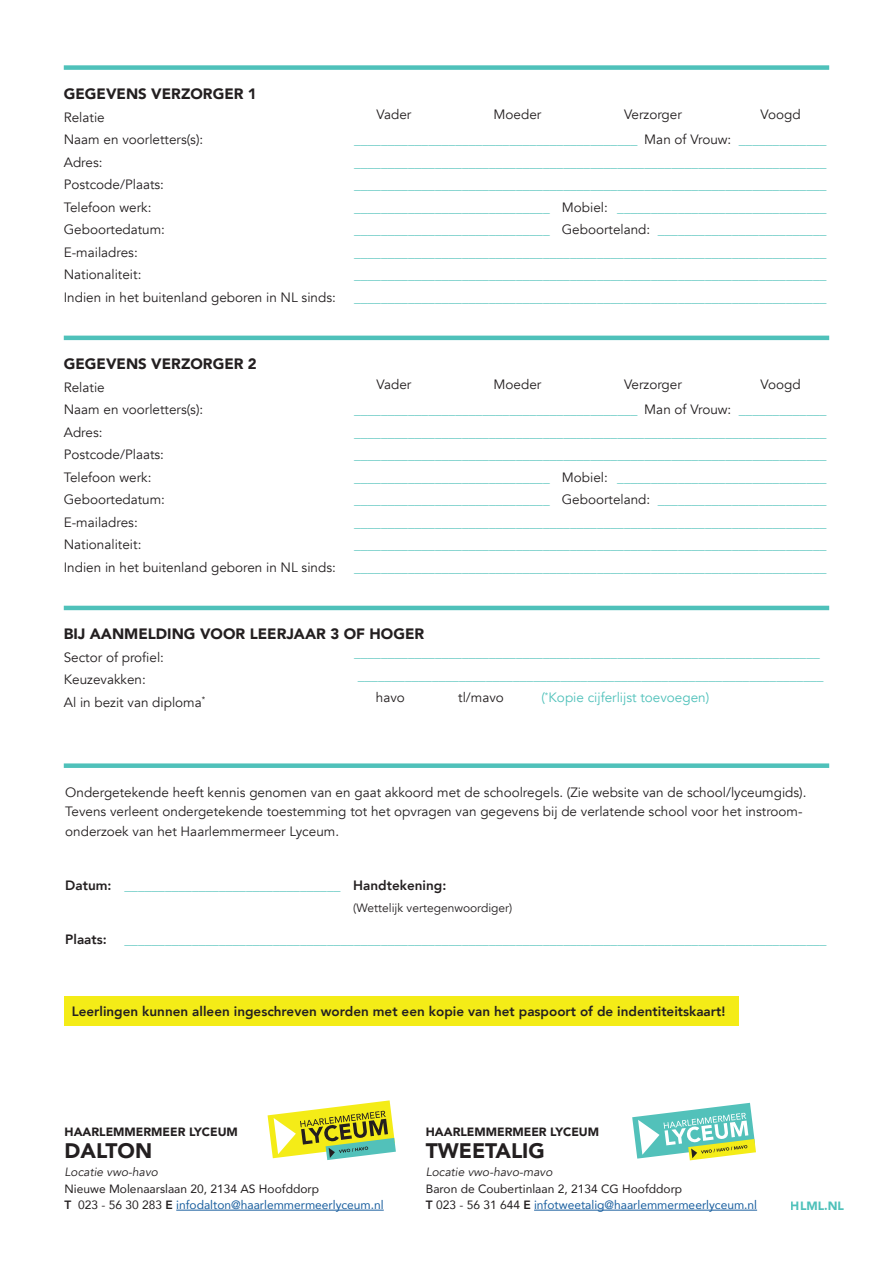
<style>
.page{position:relative;width:893px;height:1263px;background:#fff}
.page>*{position:absolute;margin:0;border:0;box-sizing:border-box;transform-origin:0 0}
.t1{font:900 21px "Avenir";color:#231f20}
.t2{font:900 15px "Avenir";color:#231f20}
.t3{font:13.5px/22.5px "Avenir";color:#4fc1ba}
.t4{font:13.5px/22.5px "Avenir";color:#231f20}
.t5{font:800 13.5px "Avenir";color:#4fc1ba}
.t6{font:800 13.5px "Avenir";color:#231f20}
.t7{font:12px/16.5px "Avenir";color:#231f20}
.t8{font:900 12px "Avenir";color:#231f20}
.t9{font:italic 12px "Avenir";color:#231f20}
.t10{font:12px "Avenir";color:#231f20}
.t11{font:900 12px "Avenir";color:#4fc1ba}
.s1{color:#fff}
.s2{color:#231f20}
.s3{font-weight:800}
.s4{color:#175d9e}
</style>
<div class="page">
<div style="left:64px;top:996px;width:674px;height:30px;background:#f4ec17"></div>
<div style="left:64px;top:65px;width:765px;height:5px;background:#4fc1ba"></div>
<hr style="left:64px;top:336px;width:765px;height:4px;background:#4fc1ba">
<hr style="left:64px;top:606px;width:765px;height:4px;background:#4fc1ba">
<div style="left:64px;top:763px;width:765px;height:5px;background:#4fc1ba"></div>
<svg style="left:268px;top:1100px;width:128px;height:60px"></svg>
<svg style="left:632px;top:1103px;width:124px;height:57px"></svg>
<hr style="left:176px;top:1210px;width:208px;height:1px;background:#175d9e">
<hr style="left:534px;top:1210px;width:223px;height:1px;background:#175d9e">
<p class="t2" style="left:64px;top:81px;width:195px">GEGEVENS VERZORGER 1</p>
<p class="t4" style="left:64px;top:106px;width:42px">Relatie</p>
<p class="t4" style="left:353px;top:103px;width:60px"><span class="s1">□</span> Vader</p>
<p class="t4" style="left:470px;top:103px;width:73px"><span class="s1">□</span> Moeder</p>
<p class="t4" style="left:601px;top:103px;width:83px"><span class="s1">□</span> Verzorger</p>
<p class="t4" style="left:737px;top:103px;width:65px"><span class="s1">□</span> Voogd</p>
<p class="t4" style="left:64px;top:128px;width:141px">Naam en voorletters(s):</p>
<p class="t3" style="left:354px;top:128px;width:474px">__________________________________________ <span class="s2">Man of Vrouw:</span> _____________</p>
<p class="t4" style="left:64px;top:151px;width:40px">Adres:</p>
<p class="t3" style="left:354px;top:151px;width:474px">______________________________________________________________________</p>
<p class="t4" style="left:64px;top:173px;width:102px">Postcode/Plaats:</p>
<p class="t3" style="left:354px;top:173px;width:474px">______________________________________________________________________</p>
<p class="t4" style="left:64px;top:196px;width:89px">Telefoon werk:</p>
<p class="t3" style="left:354px;top:196px;width:474px">_____________________________ <span class="s2">Mobiel:</span> _______________________________</p>
<p class="t4" style="left:64px;top:218px;width:103px">Geboortedatum:</p>
<p class="t3" style="left:354px;top:218px;width:474px">_____________________________ <span class="s2">Geboorteland:</span> _________________________</p>
<p class="t4" style="left:64px;top:241px;width:75px">E-mailadres:</p>
<p class="t3" style="left:354px;top:241px;width:474px">______________________________________________________________________</p>
<p class="t4" style="left:64px;top:263px;width:79px">Nationaliteit:</p>
<p class="t3" style="left:354px;top:263px;width:474px">______________________________________________________________________</p>
<p class="t4" style="left:64px;top:286px;width:274px">Indien in het buitenland geboren in NL sinds:</p>
<p class="t3" style="left:354px;top:286px;width:474px">______________________________________________________________________</p>
<p class="t2" style="left:64px;top:351px;width:195px">GEGEVENS VERZORGER 2</p>
<p class="t4" style="left:64px;top:376px;width:42px">Relatie</p>
<p class="t4" style="left:353px;top:373px;width:60px"><span class="s1">□</span> Vader</p>
<p class="t4" style="left:470px;top:373px;width:73px"><span class="s1">□</span> Moeder</p>
<p class="t4" style="left:601px;top:373px;width:83px"><span class="s1">□</span> Verzorger</p>
<p class="t4" style="left:737px;top:373px;width:65px"><span class="s1">□</span> Voogd</p>
<p class="t4" style="left:64px;top:398px;width:141px">Naam en voorletters(s):</p>
<p class="t3" style="left:354px;top:398px;width:474px">__________________________________________ <span class="s2">Man of Vrouw:</span> _____________</p>
<p class="t4" style="left:64px;top:421px;width:40px">Adres:</p>
<p class="t3" style="left:354px;top:421px;width:474px">______________________________________________________________________</p>
<p class="t4" style="left:64px;top:443px;width:102px">Postcode/Plaats:</p>
<p class="t3" style="left:354px;top:443px;width:474px">______________________________________________________________________</p>
<p class="t4" style="left:64px;top:466px;width:89px">Telefoon werk:</p>
<p class="t3" style="left:354px;top:466px;width:474px">_____________________________ <span class="s2">Mobiel:</span> _______________________________</p>
<p class="t4" style="left:64px;top:488px;width:103px">Geboortedatum:</p>
<p class="t3" style="left:354px;top:488px;width:474px">_____________________________ <span class="s2">Geboorteland:</span> _________________________</p>
<p class="t4" style="left:64px;top:511px;width:75px">E-mailadres:</p>
<p class="t3" style="left:354px;top:511px;width:474px">______________________________________________________________________</p>
<p class="t4" style="left:64px;top:533px;width:79px">Nationaliteit:</p>
<p class="t3" style="left:354px;top:533px;width:474px">______________________________________________________________________</p>
<p class="t4" style="left:64px;top:556px;width:274px">Indien in het buitenland geboren in NL sinds:</p>
<p class="t3" style="left:354px;top:556px;width:474px">______________________________________________________________________</p>
<p class="t2" style="left:64px;top:621px;width:362px">BIJ AANMELDING VOOR LEERJAAR 3 OF HOGER</p>
<p class="t4" style="left:64px;top:646px;width:143px">Sector of profiel:<br>Keuzevakken:<br>Al in bezit van diploma<sup>*</sup></p>
<p class="t3" style="left:354px;top:641px;width:471px">_____________________________________________________________________ _____________________________________________________________________</p>
<p class="t4" style="left:334px;top:686px;width:73px"><span class="s1">□</span> havo</p>
<p class="t4" style="left:442px;top:686px;width:63px"><span class="s1">□</span> tl/mavo</p>
<p class="t3" style="left:541px;top:686px;width:169px">(<sup>*</sup>Kopie cijferlijst toevoegen)</p>
<p class="t4" style="left:65px;top:782px;width:743px;line-height:19.5px">Ondergetekende heeft kennis genomen van en gaat akkoord met de schoolregels. (Zie website van de school/lyceumgids).<br>Tevens verleent ondergetekende toestemming tot het opvragen van gegevens bij de verlatende school voor het instroom&shy;onderzoek van het Haarlemmermeer Lyceum.</p>
<p class="t5" style="left:65px;top:874px;width:383px"><span class="s2">Datum:</span> ________________________________ <span class="s2">Handtekening:</span></p>
<p class="t10" style="left:353px;top:901px;width:161px">(Wettelijk vertegenwoordiger)</p>
<p class="t6" style="left:65px;top:928px;width:43px">Plaats:</p>
<p class="t5" style="left:125px;top:928px;width:703px">________________________________________________________________________________________________________</p>
<p class="t6" style="left:72px;top:1000px;width:655px">Leerlingen kunnen alleen ingeschreven worden met een kopie van het paspoort of de indentiteitskaart!</p>
<p class="t8" style="left:65px;top:1121px;width:175px">HAARLEMMERMEER LYCEUM</p>
<h1 class="t1" style="left:65px;top:1133px;width:89px">DALTON</h1>
<p class="t9" style="left:65px;top:1165px;width:95px">Locatie vwo-havo</p>
<p class="t7" style="left:65px;top:1180px;width:321px">Nieuwe Molenaarslaan 20, 2134 AS Hoofddorp<br><span class="s3">T</span> 023 - 56 30 283 <span class="s3">E</span> <span class="s4">infodalton@haarlemmermeerlyceum.nl</span></p>
<p class="t8" style="left:426px;top:1121px;width:175px">HAARLEMMERMEER LYCEUM</p>
<h1 class="t1" style="left:426px;top:1133px;width:121px">TWEETALIG</h1>
<p class="t9" style="left:426px;top:1165px;width:128px">Locatie vwo-havo-mavo</p>
<p class="t7" style="left:426px;top:1180px;width:333px">Baron de Coubertinlaan 2, 2134 CG Hoofddorp<br><span class="s3">T</span> 023 - 56 31 644 <span class="s3">E</span> <span class="s4">infotweetalig@haarlemmermeerlyceum.nl</span></p>
<p class="t11" style="left:791px;top:1196px;width:55px">HLML.NL</p>
</div>
